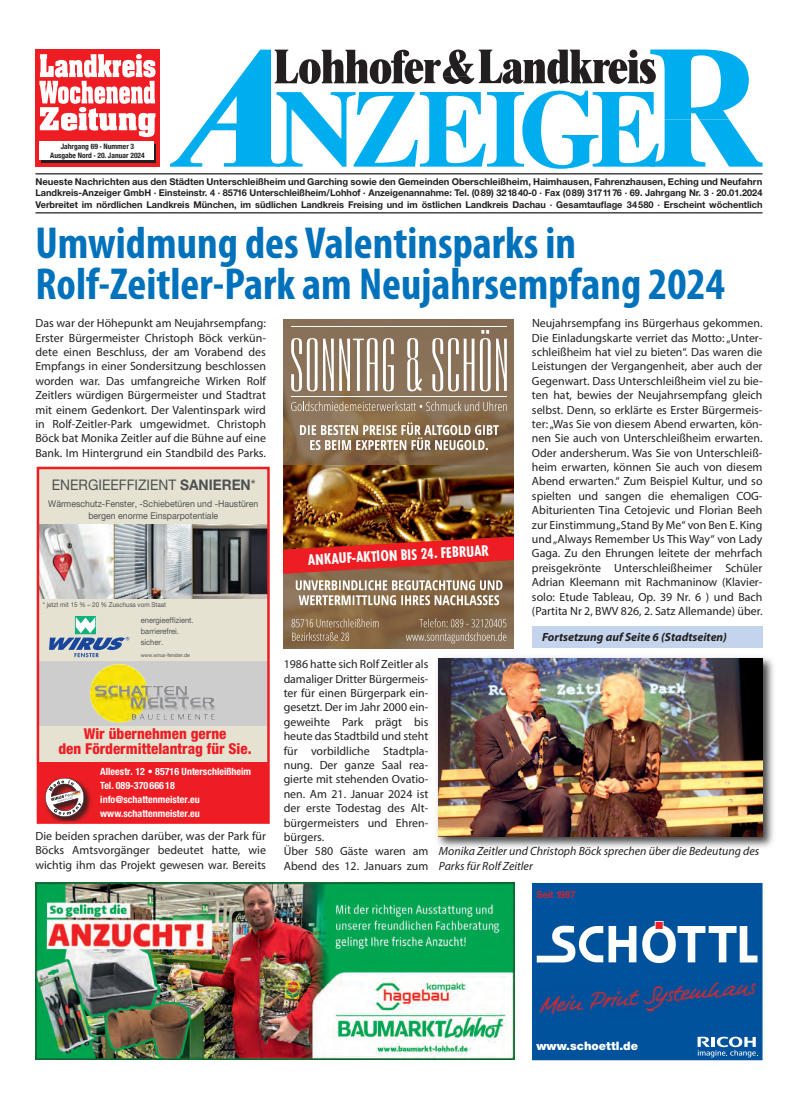
<style>
.page{position:relative;width:798px;height:1117px;background:#fff}
.page>*{position:absolute;margin:0;border:0;box-sizing:border-box;transform-origin:0 0}
.t1{font:700 condensed 45px/41.2px "Myriad Pro";color:#0072bc}
.t2{font:800 condensed 15px/15px "Helvetica Neue";color:#ee1d23;text-align:center}
.t3{font:700 15px "Futura Condensed BQ";color:#fff}
.t4{font:14.62px "Helvetica Neue";color:#4e5152;scale:.94 1}
.t5{font:11.88px/14.4px "Myriad Pro";color:#231f20;text-align:justify}
.t6{font:italic 11.88px/14.4px "Myriad Pro";color:#231f20}
.t7{font:italic 700 11.88px "Myriad Pro";color:#231f20}
.t8{font:900 11.62px "Helvetica Neue";color:#fff}
.t9{font:700 condensed 10px/13.8px "Helvetica Neue";color:#fff}
.t10{font:500 9.5px "Helvetica Neue";color:#ee1d23}
.t11{font:700 9.38px/11.2px "Helvetica Neue";color:#231f20;text-align:justify}
.t12{font:9.25px/11.2px "Helvetica Neue";color:#4e5152;text-align:center;scale:.94 1}
.t13{font:8px/11.2px "Helvetica Neue";color:#4e5152;scale:.94 1}
.t14{font:700 condensed 7.5px "Helvetica Neue";color:#231f20}
.t15{font:6.62px "Helvetica Neue";color:#4e5152;scale:.94 1}
.t16{font:5.38px "Helvetica Neue";color:#4e5152;scale:.94 1}
.s1{font-weight:700}
</style>
<div class="page">
<hr style="left:35px;top:173px;width:727px;height:1px;background:#231f20">
<hr style="left:35px;top:212px;width:727px;height:1px;background:#231f20">
<svg style="left:170px;top:49px;width:592px;height:120px"></svg>
<div style="left:35px;top:50px;width:124px;height:117px;background:#ee1d23"></div>
<svg style="left:39px;top:54px;width:116px;height:83px"></svg>
<div style="left:35px;top:139px;width:124px;height:28px;background:linear-gradient(to right,#ea1d23,#f01d23)"></div>
<div style="left:42px;top:144px;width:114px;height:18px;background:#231f20"></div>
<div style="left:39px;top:141px;width:115px;height:19px;background:#fff"></div>
<div style="left:531px;top:626px;width:231px;height:21px;background:#c3d4ec"></div>
<div style="left:533px;top:884px;width:228px;height:174px;background:#01529d"></div>
<div style="left:531px;top:882px;width:231px;height:177px;border:1px solid #01529d"></div>
<svg style="left:642px;top:921px;width:115px;height:41px"></svg>
<svg style="left:536px;top:925px;width:100px;height:37px"></svg>
<svg style="left:697px;top:1036px;width:59px;height:21px"></svg>
<img style="left:539px;top:982px;width:218px;height:33px">
<img style="left:283px;top:464px;width:230px;height:72px">
<img style="left:283px;top:573px;width:230px;height:75px">
<img style="left:283px;top:319px;width:230px;height:145px">
<svg style="left:291px;top:401px;width:215px;height:10px;background:#9f8b74"></svg>
<svg style="left:291px;top:338px;width:26px;height:53px"></svg>
<svg style="left:323px;top:338px;width:10px;height:53px"></svg>
<svg style="left:339px;top:338px;width:38px;height:53px"></svg>
<svg style="left:383px;top:338px;width:10px;height:53px"></svg>
<svg style="left:407px;top:338px;width:15px;height:53px"></svg>
<svg style="left:432px;top:330px;width:58px;height:61px"></svg>
<svg style="left:496px;top:338px;width:10px;height:53px"></svg>
<hr style="left:291px;top:326px;width:215px;height:1px;background:#fff">
<hr style="left:291px;top:396px;width:215px;height:1px;background:#fff">
<svg style="left:295px;top:580px;width:207px;height:25px"></svg>
<svg style="left:300px;top:422px;width:198px;height:28px"></svg>
<svg style="left:291px;top:618px;width:87px;height:22px;background:#967959"></svg>
<svg style="left:406px;top:618px;width:100px;height:25px;background:#917b62"></svg>
<svg style="left:283px;top:536px;width:230px;height:37px;background:#c83124"></svg>
<img style="left:35px;top:882px;width:479px;height:177px">
<div style="left:38px;top:468px;width:230px;height:295px;background:#e6e2d2"></div>
<div style="left:38px;top:762px;width:230px;height:60px;background:#ee1d23"></div>
<img style="left:36px;top:764px;width:83px;height:60px">
<img style="left:104px;top:766px;width:8px;height:58px">
<img style="left:38px;top:766px;width:66px;height:58px">
<svg style="left:43px;top:775px;width:43px;height:43px"></svg>
<img style="left:40px;top:524px;width:226px;height:74px">
<div style="left:38px;top:661px;width:230px;height:64px;background:#cdcdcd"></div>
<img style="left:90px;top:664px;width:125px;height:59px">
<svg style="left:49px;top:616px;width:80px;height:41px"></svg>
<div style="left:37px;top:466px;width:232px;height:357px;border:2px solid #ee1d23"></div>
<img style="left:437px;top:657px;width:337px;height:191px">
<img style="left:438px;top:658px;width:324px;height:178px">
<p class="t14" style="left:61px;top:142px;width:75px">Jahrgang 69 · Nummer 3</p>
<p class="t14" style="left:50px;top:150px;width:96px">Ausgabe Nord · 20. Januar 2024</p>
<p class="t11" style="left:35px;top:177px;width:728px">Neueste Nachrichten aus den Städten Unterschleißheim und Garching sowie den Gemeinden Oberschleißheim, Haimhausen, Fahrenzhausen, Eching und Neufahrn Landkreis-Anzeiger GmbH · Einsteinstr. 4 · 85716 Unterschleißheim/Lohhof · Anzeigenannahme: Tel. (0 89) 321840-0 · Fax (0 89) 3171176 · 69. Jahrgang Nr. 3 · 20.01.2024<br>Verbreitet im nördlichen Landkreis München, im südlichen Landkreis Freising und im östlichen Landkreis Dachau · Gesamtauflage 34 580 · Erscheint wöchentlich</p>
<p class="t1" style="left:35px;top:226px;width:690px">Umwidmung des Valentinsparks in<br>Rolf-Zeitler-Park am Neujahrsempfang 2024</p>
<p class="t5" style="left:35px;top:317px;width:232px">Das war der Höhepunkt am Neujahrsempfang:<br>Erster Bürgermeister Christoph Böck verkün&shy;dete einen Beschluss, der am Vorabend des Empfangs in einer Sondersitzung beschlossen worden war. Das umfangreiche Wirken Rolf Zeitlers würdigen Bürgermeister und Stadtrat mit einem Gedenkort. Der Valentinspark wird in Rolf-Zeitler-Park umgewidmet. Christoph Böck bat Monika Zeitler auf die Bühne auf eine Bank. Im Hintergrund ein Standbild des Parks.</p>
<p class="t5" style="left:531px;top:317px;width:232px">Neujahrsempfang ins Bürgerhaus gekommen.<br>Die Einladungskarte verriet das Motto: „Unter&shy;schleißheim hat viel zu bieten“. Das waren die Leistungen der Vergangenheit, aber auch der Gegenwart. Dass Unterschleißheim viel zu bie&shy;ten hat, bewies der Neujahrsempfang gleich selbst. Denn, so erklärte es Erster Bürgermeis&shy;ter: „Was Sie von diesem Abend erwarten, kön&shy;nen Sie auch von Unterschleißheim erwarten.<br>Oder andersherum. Was Sie von Unterschleiß&shy;heim erwarten, können Sie auch von diesem Abend erwarten.“ Zum Beispiel Kultur, und so spielten und sangen die ehemaligen COG-Abiturienten Tina Cetojevic und Florian Beeh zur Einstimmung „Stand By Me“ von Ben E. King und „Always Remember Us This Way“ von Lady Gaga. Zu den Ehrungen leitete der mehrfach preisgekrönte Unterschleißheimer Schüler Adrian Kleemann mit Rachmaninow (Klavier&shy;solo: Etude Tableau, Op. 39 Nr. 6 ) und Bach (Partita Nr 2, BWV 826, 2. Satz Allemande) über.</p>
<p class="t4" style="left:52px;top:480px;width:218px">ENERGIEEFFIZIENT <span class="s1">SANIEREN</span>*</p>
<p class="t12" style="left:48px;top:499px;width:225px">Wärmeschutz-Fenster, -Schiebetüren und -Haustüren bergen enorme Einsparpotentiale</p>
<p class="t3" style="left:307px;top:553px;width:182px;rotate:-3deg">ANKAUF-AKTION BIS 24. FEBRUAR</p>
<p class="t15" style="left:43px;top:602px;width:132px">* jetzt mit 15 % – 20 % Zuschuss vom Staat</p>
<p class="t13" style="left:141px;top:615px;width:58px">energieeffizient. barrierefrei. sicher.</p>
<p class="t16" style="left:141px;top:652px;width:54px">www.wirus-fenster.de</p>
<p class="t7" style="left:541px;top:632px;width:186px">Fortsetzung auf Seite 6 (Stadtseiten)</p>
<p class="t2" style="left:58px;top:727px;width:195px">Wir übernehmen gerne<br>den Fördermittelantrag für Sie.</p>
<p class="t9" style="left:100px;top:765px;width:152px">Alleestr. 12 • 85716 Unterschleißheim<br>Tel. 089-370 666 18 info@schattenmeister.eu www.schattenmeister.eu</p>
<p class="t5" style="left:35px;top:829px;width:232px">Die beiden sprachen darüber, was der Park für Böcks Amtsvorgänger bedeutet hatte, wie wichtig ihm das Projekt gewesen war. Bereits</p>
<p class="t5" style="left:283px;top:658px;width:146px">1986 hatte sich Rolf Zeitler als damaliger Dritter Bürgermeis&shy;ter für einen Bürgerpark ein&shy;gesetzt. Der im Jahr 2000 ein&shy;geweihte Park prägt bis heute das Stadtbild und steht für vorbildliche Stadtpla&shy;nung. Der ganze Saal rea&shy;gierte mit stehenden Ovatio&shy;nen. Am 21. Januar 2024 ist der erste Todestag des Alt&shy;bürgermeisters und Ehren&shy;bürgers.</p>
<p class="t5" style="left:283px;top:845px;width:146px">Über 580 Gäste waren am<br>Abend des 12. Januars zum</p>
<p class="t6" style="left:439px;top:845px;width:322px">Monika Zeitler und Christoph Böck sprechen über die Bedeutung des<br>Parks für Rolf Zeitler</p>
<p class="t10" style="left:536px;top:891px;width:41px">Seit 1987</p>
<p class="t8" style="left:536px;top:1040px;width:103px">www.schoettl.de</p>
</div>
